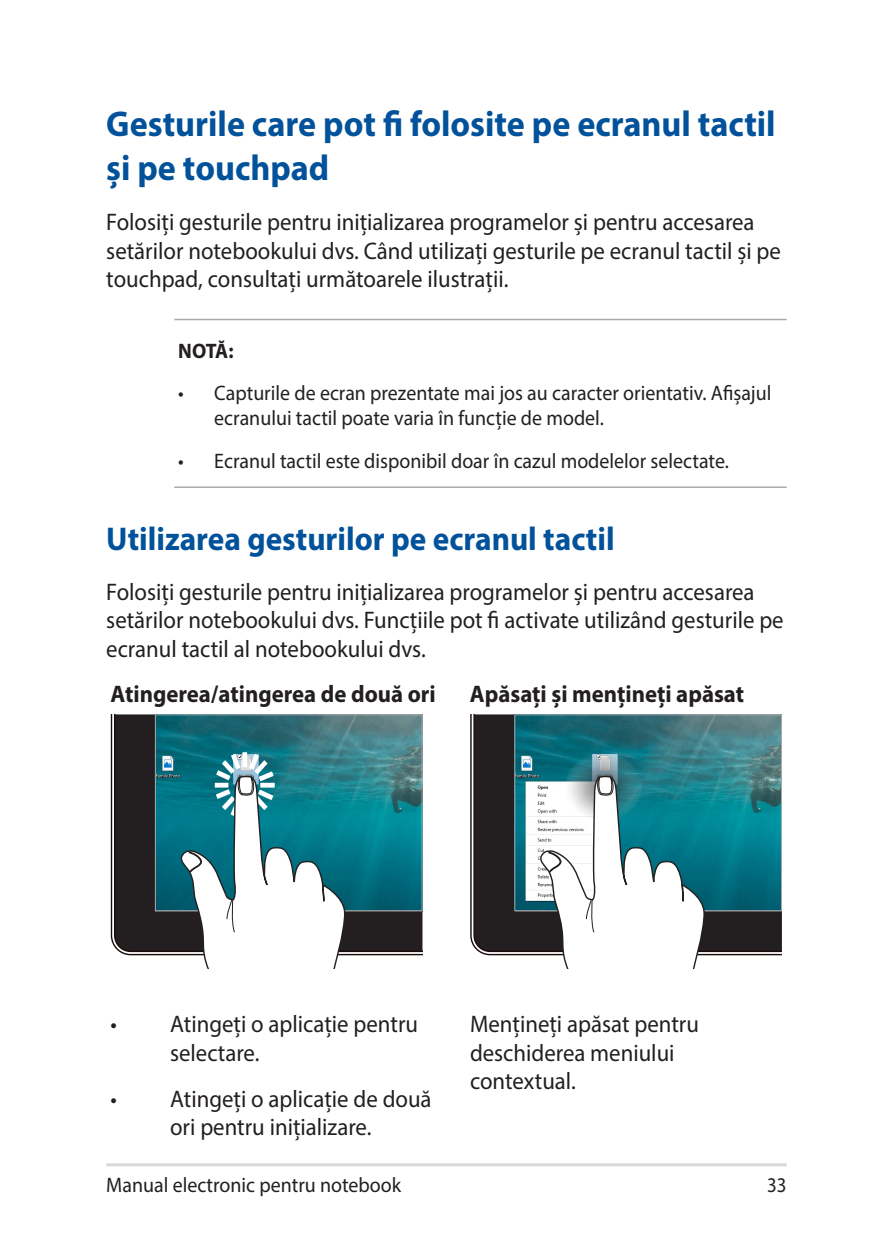
<style>
.page{position:relative;width:893px;height:1259px;background:#fff}
.page>*{position:absolute;margin:0;border:0;box-sizing:border-box;transform-origin:0 0}
.t1{font:700 36px/43.2px "Myriad Pro";color:#01529a;scale:.95 1}
.t2{font:700 33px "Myriad Pro";color:#01529a;scale:.95 1}
.t3{font:24px/28.8px "Myriad Pro";color:#231f20;scale:.95 1}
.t4{font:700 24px "Myriad Pro";color:#231f20;scale:.95 1}
.t5{font:21px/25.2px "Myriad Pro";color:#231f20;scale:.95 1}
.t6{font:700 21px "Myriad Pro";color:#231f20;scale:.95 1}
.t7{font:21px "Myriad Pro";color:#231f20;scale:.9 1}
</style>
<div class="page">
<hr style="left:106px;top:1163px;width:681px;height:3px;background:#d8d8d8">
<hr style="left:174px;top:319px;width:613px;height:1px;background:#a8a9ad">
<hr style="left:174px;top:486px;width:613px;height:2px;background:#a8a9ad">
<svg style="left:111px;top:714px;width:311px;height:241px;background:#2e2a2a"></svg>
<img style="left:157px;top:716px;width:263px;height:193px">
<div style="left:155px;top:714px;width:267px;height:197px;border:1px solid #a8a9ad"></div>
<svg style="left:161px;top:748px;width:185px;height:221px"></svg>
<svg style="left:470px;top:714px;width:312px;height:241px;background:#2e2a2b"></svg>
<img style="left:516px;top:716px;width:264px;height:193px">
<div style="left:514px;top:714px;width:268px;height:197px;border:1px solid #a8a9ad"></div>
<svg style="left:565px;top:752px;width:77px;height:69px"></svg>
<svg style="left:521px;top:771px;width:184px;height:198px"></svg>
<h1 class="t1" style="left:106px;top:102px;width:706px">Gesturile care pot fi folosite pe ecranul tactil și pe touchpad</h1>
<p class="t3" style="left:106px;top:207px;width:712px">Folosiți gesturile pentru inițializarea programelor și pentru accesarea setărilor notebookului dvs. Când utilizați gesturile pe ecranul tactil și pe touchpad, consultați următoarele ilustrații.</p>
<p class="t6" style="left:178px;top:337px;width:60px">NOTĂ:</p>
<p class="t5" style="left:214px;top:380px;width:588px;text-indent:-36px">• Capturile de ecran prezentate mai jos au caracter orientativ. Afișajul ecranului tactil poate varia în funcție de model.</p>
<p class="t5" style="left:178px;top:447px;width:581px">• Ecranul tactil este disponibil doar în cazul modelelor selectate.</p>
<h2 class="t2" style="left:106px;top:518px;width:537px">Utilizarea gesturilor pe ecranul tactil</h2>
<p class="t3" style="left:106px;top:576px;width:715px">Folosiți gesturile pentru inițializarea programelor și pentru accesarea setărilor notebookului dvs. Funcțiile pot fi activate utilizând gesturile pe ecranul tactil al notebookului dvs.</p>
<p class="t4" style="left:111px;top:678px;width:344px">Atingerea/atingerea de două ori</p>
<p class="t4" style="left:470px;top:678px;width:290px">Apăsați și mențineți apăsat</p>
<p class="t3" style="left:170px;top:1009px;width:263px;text-indent:-60px">• Atingeți o aplicație pentru selectare.</p>
<p class="t3" style="left:111px;top:1083px;width:339px;text-align:center">• Atingeți o aplicație de două ori pentru inițializare.</p>
<p class="t3" style="left:470px;top:1009px;width:242px">Mențineți apăsat pentru deschiderea meniului contextual.</p>
<p class="t5" style="left:106px;top:1171px;width:312px">Manual electronic pentru notebook</p>
<p class="t7" style="left:767px;top:1171px;width:23px">33</p>
</div>
